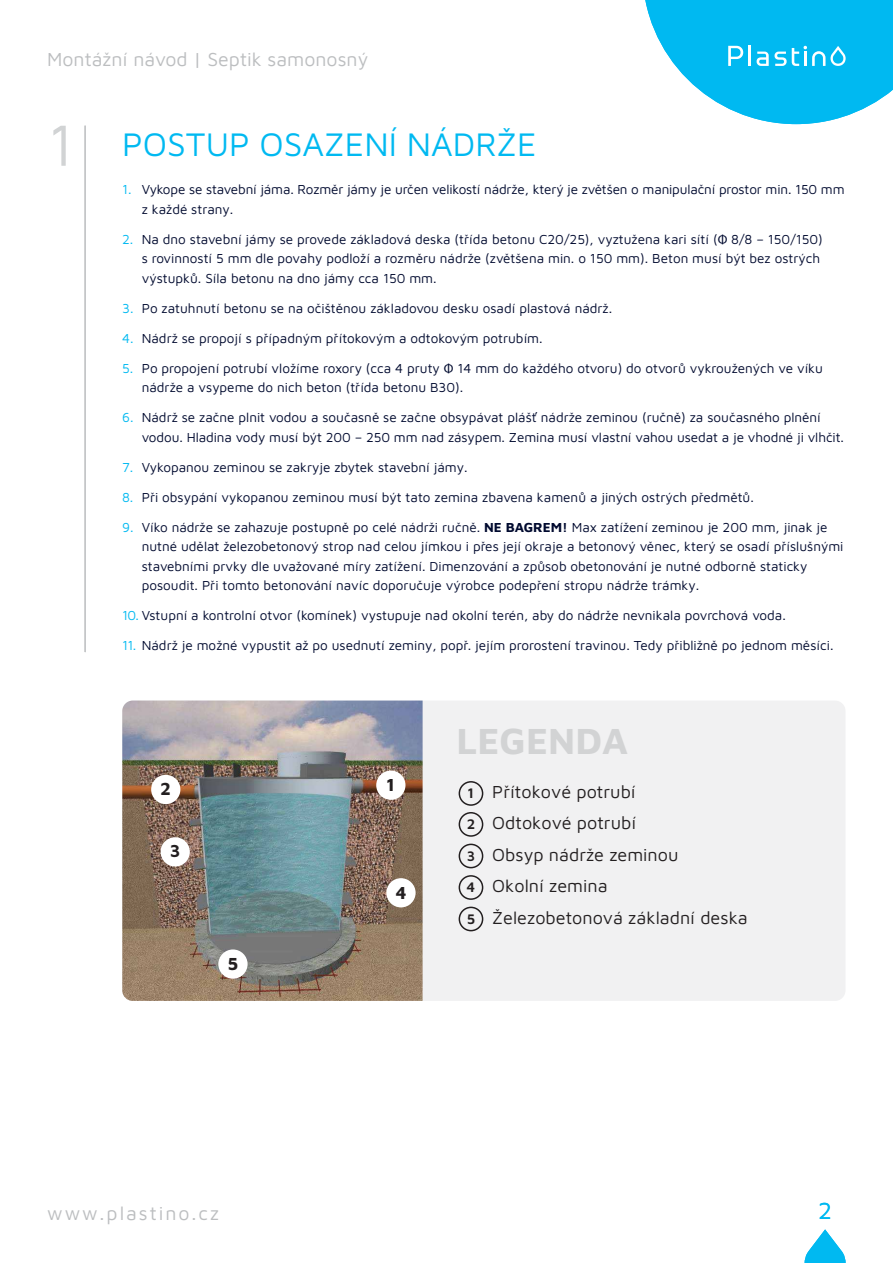
<style>
.page{position:relative;width:893px;height:1263px;background:#fff}
.page>*{position:absolute;margin:0;border:0;box-sizing:border-box;transform-origin:0 0}
.t1{font:700 37.5px "Maven Pro";color:#d2d3d4}
.t2{font:33.75px "Maven Pro";color:#00b9f1}
.t3{font:24px "Maven Pro";color:#00b9f1}
.t4{font:19.5px "Maven Pro";color:#bcbec0}
.t5{font:19.5px "Maven Pro";letter-spacing:.1em;color:#bcbec0}
.t6{font:18px/31.5px "Maven Pro";color:#231f20}
.t7{font:700 18px "Maven Pro";color:#231f20}
.t8{font:600 14.25px/30.9px "Maven Pro";color:#231f20}
.t9{font:13.5px/19.5px "Maven Pro";color:#000a2f}
.t10{font:13.5px "Maven Pro";color:#00b9f1}
.s1{font-size:60px;color:#d1d3d4}
.s2{font-family:"Myriad Pro"}
.s3{font-weight:700}
.s4{color:#00b9f1}
</style>
<div class="page">
<hr style="left:84px;top:126px;width:2px;height:526px;background:#bcbec0">
<svg style="left:805px;top:1229px;width:41px;height:34px"></svg>
<svg style="left:645px;top:0;width:248px;height:124px"></svg>
<div style="left:122px;top:700px;width:723px;height:301px;background:#f1f1f2;border-radius:11px"></div>
<img style="left:122px;top:700px;width:301px;height:301px">
<div style="left:376px;top:770px;width:29px;height:30px;background:#fff;border-radius:50%"></div>
<div style="left:151px;top:775px;width:29px;height:29px;background:#fff;border-radius:50%"></div>
<div style="left:161px;top:837px;width:29px;height:29px;background:#fff;border-radius:50%"></div>
<div style="left:218px;top:949px;width:30px;height:30px;background:#fff;border-radius:50%"></div>
<div style="left:386px;top:878px;width:30px;height:29px;background:#fff;border-radius:50%"></div>
<div style="left:459px;top:781px;width:24px;height:25px;border:2px solid #231f20;border-radius:50%"></div>
<div style="left:459px;top:812px;width:24px;height:25px;border:2px solid #231f20;border-radius:50%"></div>
<div style="left:459px;top:844px;width:24px;height:24px;border:2px solid #231f20;border-radius:50%"></div>
<div style="left:459px;top:875px;width:24px;height:25px;border:2px solid #231f20;border-radius:50%"></div>
<div style="left:459px;top:907px;width:24px;height:24px;border:2px solid #231f20;border-radius:50%"></div>
<h3 class="t4" style="left:47px;top:46px;width:322px">Montážní návod | Septik samonosný</h3>
<h2 class="t2" style="left:47px;top:121px;width:491px"><span class="s1">1</span> POSTUP OSAZENÍ NÁDRŽE</h2>
<p class="t9" style="left:142px;top:179px;width:704px">Vykope se stavební jáma. Rozměr jámy je určen velikostí nádrže, který je zvětšen o manipulační prostor min. 150 mm z každé strany.</p>
<p class="t9" style="left:142px;top:228px;width:683px">Na dno stavební jámy se provede základová deska (třída betonu C20/25), vyztužena kari sítí (<span class="s2">Φ</span> 8/8 – 150/150) s rovinností 5 mm dle povahy podloží a rozměru nádrže (zvětšena min. o 150 mm). Beton musí být bez ostrých výstupků. Síla betonu na dno jámy cca 150 mm.</p>
<p class="t9" style="left:142px;top:297px;width:472px">Po zatuhnutí betonu se na očištěnou základovou desku osadí plastová nádrž.</p>
<p class="t9" style="left:142px;top:327px;width:402px">Nádrž se propojí s případným přítokovým a odtokovým potrubím.</p>
<p class="t9" style="left:142px;top:357px;width:683px">Po propojení potrubí vložíme roxory (cca 4 pruty <span class="s2">Φ</span> 14 mm do každého otvoru) do otvorů vykroužených ve víku nádrže a vsypeme do nich beton (třída betonu B30).</p>
<p class="t9" style="left:142px;top:407px;width:704px">Nádrž se začne plnit vodou a současně se začne obsypávat plášť nádrže zeminou (ručně) za současného plnění vodou. Hladina vody musí být 200 – 250 mm nad zásypem. Zemina musí vlastní vahou usedat a je vhodné ji vlhčit.</p>
<p class="t9" style="left:142px;top:456px;width:327px">Vykopanou zeminou se zakryje zbytek stavební jámy.</p>
<p class="t9" style="left:142px;top:486px;width:614px">Při obsypání vykopanou zeminou musí být tato zemina zbavena kamenů a jiných ostrých předmětů.</p>
<p class="t9" style="left:142px;top:516px;width:703px">Víko nádrže se zahazuje postupně po celé nádrži ručně. <span class="s3">NE BAGREM!</span> Max zatížení zeminou je 200 mm, jinak je nutné udělat železobetonový strop nad celou jímkou i přes její okraje a betonový věnec, který se osadí příslušnými stavebními prvky dle uvažované míry zatížení. Dimenzování a způsob obetonování je nutné odborně staticky posoudit. Při tomto betonování navíc doporučuje výrobce podepření stropu nádrže trámky.</p>
<p class="t9" style="left:122px;top:605px;width:665px"><span class="s4">10.</span> Vstupní a kontrolní otvor (komínek) vystupuje nad okolní terén, aby do nádrže nevnikala povrchová voda.</p>
<p class="t9" style="left:122px;top:635px;width:713px"><span class="s4">11.</span> Nádrž je možné vypustit až po usednutí zeminy, popř. jejím prorostení travinou. Tedy přibližně po jednom měsíci.</p>
<p class="t10" style="left:122px;top:180px;width:11px">1.</p>
<p class="t10" style="left:122px;top:230px;width:13px">2.</p>
<p class="t10" style="left:122px;top:299px;width:13px">3.</p>
<p class="t10" style="left:122px;top:329px;width:13px">4.</p>
<p class="t10" style="left:122px;top:359px;width:13px">5.</p>
<p class="t10" style="left:122px;top:408px;width:13px">6.</p>
<p class="t10" style="left:122px;top:458px;width:13px">7.</p>
<p class="t10" style="left:122px;top:488px;width:13px">8.</p>
<p class="t10" style="left:122px;top:518px;width:13px">9.</p>
<h3 class="t7" style="left:160px;top:776px;width:12px">2</h3>
<h3 class="t7" style="left:387px;top:772px;width:10px">1</h3>
<h3 class="t7" style="left:170px;top:839px;width:12px">3</h3>
<h3 class="t7" style="left:228px;top:951px;width:12px">5</h3>
<h3 class="t7" style="left:395px;top:880px;width:12px">4</h3>
<h1 class="t1" style="left:457px;top:715px;width:173px">LEGENDA</h1>
<p class="t8" style="left:467px;top:777px;width:10px">1<br>2</p>
<p class="t8" style="left:467px;top:839px;width:10px">3</p>
<p class="t8" style="left:467px;top:871px;width:10px">4</p>
<p class="t8" style="left:467px;top:902px;width:10px">5</p>
<h3 class="t6" style="left:492px;top:775px;width:257px">Přítokové potrubí<br>Odtokové potrubí<br>Obsyp nádrže zeminou<br>Okolní zemina<br>Železobetonová základní deska</h3>
<h3 class="t5" style="left:47px;top:1200px;width:173px">www.plastino.cz</h3>
<h3 class="t3" style="left:818px;top:1194px;width:15px">2</h3>
</div>
